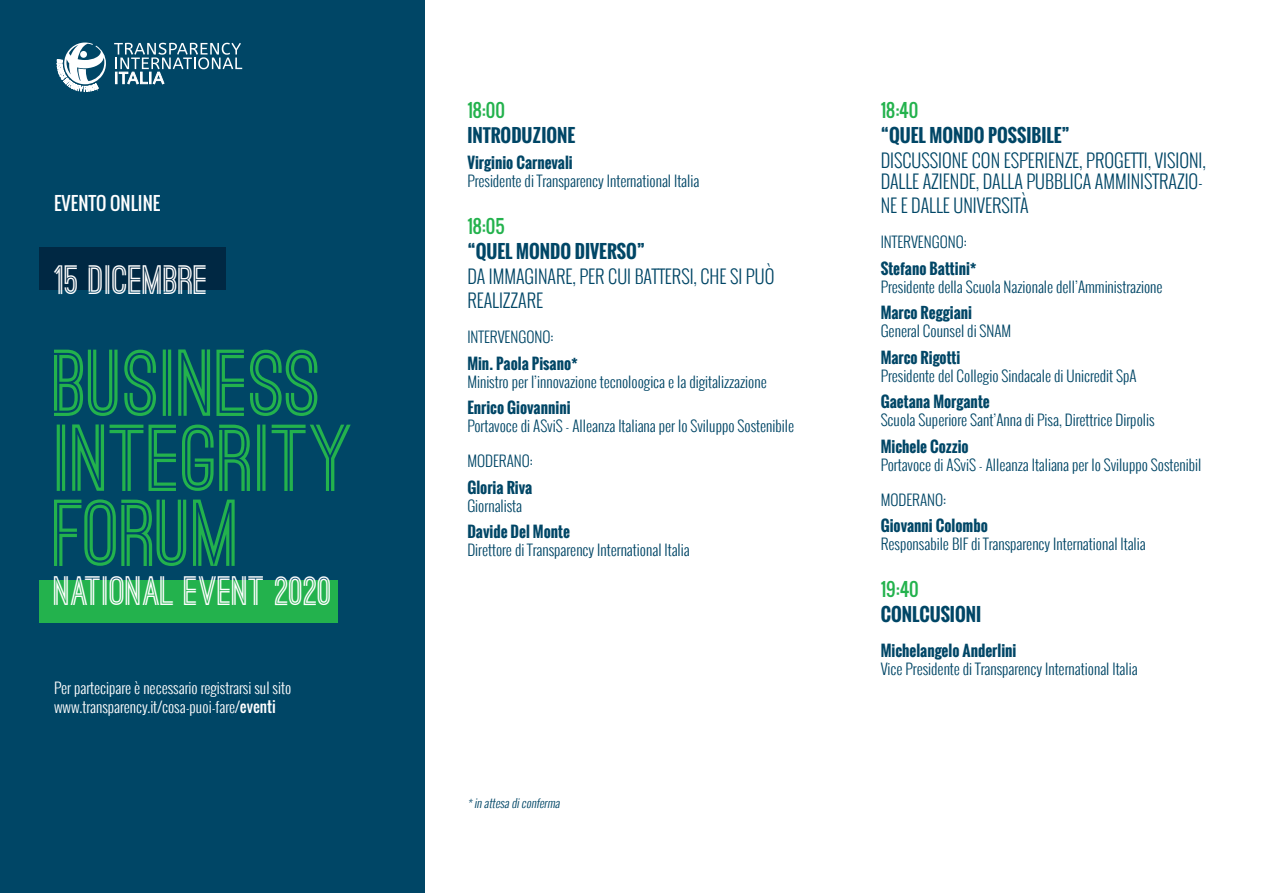
<style>
.page{position:relative;width:1263px;height:893px;background:#fff}
.page>*{position:absolute;margin:0;border:0;box-sizing:border-box;transform-origin:0 0}
.t1{font:700 90px "Ostrich Sans";color:#23b24d}
.t2{font:700 39px "Ostrich Sans";color:#fff}
.t3{font:300 18.75px/24px "Oswald";color:#004666;scale:.96 1}
.t4{font:700 18px "Oswald";color:#004666}
.t5{font:18px "Oswald";color:#23b24d}
.t6{font:18px "Oswald";color:#fff}
.t7{font:300 15px "Oswald";color:#004666}
.t8{font:700 15px "Oswald";color:#004666}
.t9{font:300 15px "Oswald";color:#fff}
.t10{font:italic 300 12px "Oswald";color:#004666}
.s1{font-weight:400}
</style>
<div class="page">
<div style="left:0;top:0;width:425px;height:893px;background:#004666"></div>
<div style="left:39px;top:247px;width:186px;height:42px;background:#002843"></div>
<div style="left:39px;top:580px;width:298px;height:43px;background:#23b24d"></div>
<svg style="left:114px;top:43px;width:128px;height:42px"></svg>
<svg style="left:57px;top:43px;width:49px;height:49px"></svg>
<p class="t6" style="left:54px;top:190px;width:108px">EVENTO ONLINE</p>
<p class="t2" style="left:54px;top:265px;width:156px">15 DICEMBRE</p>
<p class="t1" style="left:54px;top:349px;width:269px">BUSINESS</p>
<p class="t1" style="left:54px;top:424px;width:303px">INTEGRITY</p>
<p class="t1" style="left:54px;top:499px;width:189px">FORUM</p>
<p class="t2" style="left:54px;top:576px;width:280px">NATIONAL EVENT 2020</p>
<p class="t9" style="left:54px;top:676px;width:239px">Per partecipare è necessario registrarsi sul sito</p>
<p class="t9" style="left:54px;top:696px;width:223px">www.transparency.it/cosa-puoi-fare/<span class="s1">eventi</span></p>
<p class="t5" style="left:467px;top:96px;width:39px">18:00</p>
<p class="t4" style="left:467px;top:122px;width:109px">INTRODUZIONE</p>
<p class="t8" style="left:467px;top:152px;width:107px">Virginio Carnevali</p>
<p class="t7" style="left:467px;top:170px;width:234px">Presidente di Transparency International Italia</p>
<p class="t5" style="left:467px;top:213px;width:39px">18:05</p>
<p class="t4" style="left:467px;top:238px;width:179px">“QUEL MONDO DIVERSO”</p>
<p class="t3" style="left:467px;top:264px;width:321px">DA IMMAGINARE, PER CUI BATTERSI, CHE SI PUÒ<br>REALIZZARE</p>
<p class="t7" style="left:467px;top:326px;width:88px">INTERVENGONO:</p>
<p class="t8" style="left:467px;top:352px;width:112px">Min. Paola Pisano*</p>
<p class="t7" style="left:467px;top:371px;width:301px">Ministro per l’innovazione tecnoloogica e la digitalizzazione</p>
<p class="t8" style="left:467px;top:397px;width:105px">Enrico Giovannini</p>
<p class="t7" style="left:467px;top:415px;width:328px">Portavoce di ASviS - Alleanza Italiana per lo Sviluppo Sostenibile</p>
<p class="t7" style="left:467px;top:450px;width:67px">MODERANO:</p>
<p class="t8" style="left:467px;top:476px;width:66px">Gloria Riva</p>
<p class="t7" style="left:467px;top:495px;width:56px">Giornalista</p>
<p class="t8" style="left:467px;top:521px;width:104px">Davide Del Monte</p>
<p class="t7" style="left:467px;top:539px;width:224px">Direttore di Transparency International Italia</p>
<p class="t10" style="left:467px;top:795px;width:97px">*inattesadiconferma</p>
<p class="t5" style="left:881px;top:96px;width:39px">18:40</p>
<p class="t4" style="left:881px;top:122px;width:191px">“QUEL MONDO POSSIBILE”</p>
<p class="t3" style="left:881px;top:150px;width:340px;line-height:21px">DISCUSSIONE CON ESPERIENZE, PROGETTI, VISIONI,<br>DALLE AZIENDE, DALLA PUBBLICA AMMINISTRAZIO-</p>
<p class="t3" style="left:881px;top:193px;width:156px">NE E DALLE UNIVERSITÀ</p>
<p class="t7" style="left:881px;top:231px;width:88px">INTERVENGONO:</p>
<p class="t8" style="left:881px;top:257px;width:97px">Stefano Battini*</p>
<p class="t7" style="left:881px;top:275px;width:283px">Presidente della Scuola Nazionale dell’Amministrazione</p>
<p class="t8" style="left:881px;top:301px;width:93px">Marco Reggiani</p>
<p class="t7" style="left:881px;top:320px;width:132px">General Counsel di SNAM</p>
<p class="t8" style="left:881px;top:346px;width:81px">Marco Rigotti</p>
<p class="t7" style="left:881px;top:364px;width:257px">Presidente del Collegio Sindacale di Unicredit SpA</p>
<p class="t8" style="left:881px;top:390px;width:111px">Gaetana Morgante</p>
<p class="t7" style="left:881px;top:409px;width:275px">Scuola Superiore Sant’Anna di Pisa, Direttrice Dirpolis</p>
<p class="t8" style="left:881px;top:435px;width:90px">Michele Cozzio</p>
<p class="t7" style="left:881px;top:453px;width:322px">Portavoce di ASviS - Alleanza Italiana per lo Sviluppo Sostenibil</p>
<p class="t7" style="left:881px;top:488px;width:67px">MODERANO:</p>
<p class="t8" style="left:881px;top:514px;width:109px">Giovanni Colombo</p>
<p class="t7" style="left:881px;top:533px;width:267px">Responsabile BIF di Transparency International Italia</p>
<p class="t5" style="left:881px;top:575px;width:40px">19:40</p>
<p class="t4" style="left:881px;top:601px;width:102px">CONLCUSIONI</p>
<p class="t8" style="left:881px;top:639px;width:137px">Michelangelo Anderlini</p>
<p class="t7" style="left:881px;top:658px;width:258px">Vice Presidente di Transparency International Italia</p>
</div>
